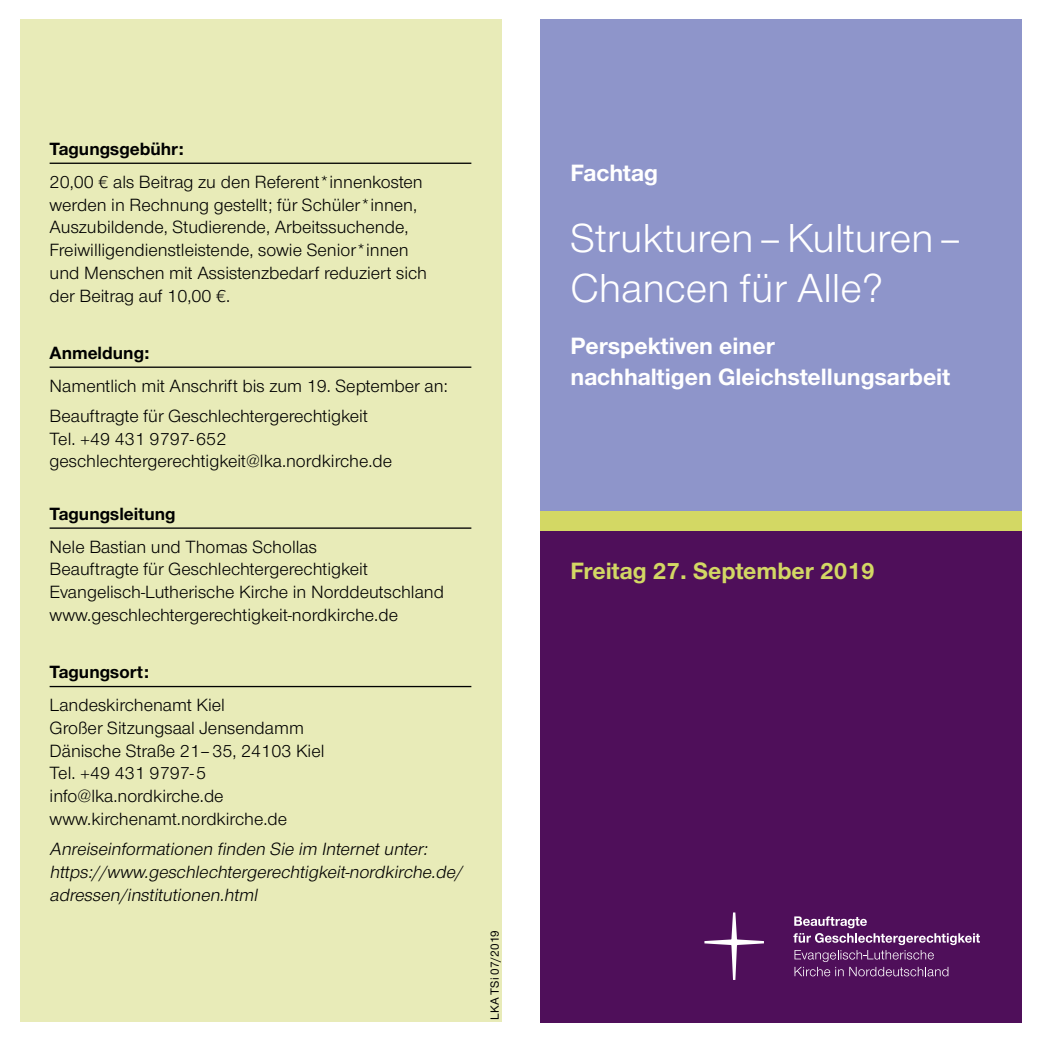
<style>
.page{position:relative;width:1042px;height:1042px;background:#fff}
.page>*{position:absolute;margin:0;border:0;box-sizing:border-box;transform-origin:0 0}
.t1{font:42px/50.8px "Nordelbica";color:#fff}
.t2{font:700 24.5px/31.5px "Nordelbica";color:#fff}
.t3{font:700 24.5px "Nordelbica";color:#d3d864}
.t4{font:18.38px/22.8px "Nordelbica";color:#000}
.t5{font:italic 18.38px/22.8px "Nordelbica";color:#000}
.t6{font:700 18.38px "Nordelbica";color:#000}
.t7{font:500 12.25px "Nordelbica";color:#000}
</style>
<div class="page">
<div style="left:20px;top:20px;width:481px;height:1002px;background:#e8ebb8"></div>
<div style="left:540px;top:531px;width:482px;height:491px;background:#4f0f5a"></div>
<div style="left:541px;top:511px;width:481px;height:20px;background:#d3d864"></div>
<div style="left:541px;top:20px;width:481px;height:491px;background:#8e95ca"></div>
<hr style="left:50px;top:163px;width:421px;height:1px;background:#000">
<hr style="left:50px;top:366px;width:421px;height:2px;background:#000">
<hr style="left:50px;top:527px;width:421px;height:2px;background:#000">
<hr style="left:50px;top:686px;width:421px;height:1px;background:#000">
<svg style="left:704px;top:912px;width:60px;height:68px"></svg>
<svg style="left:793px;top:916px;width:187px;height:60px"></svg>
<p class="t6" style="left:50px;top:138px;width:136px">Tagungsgebühr:</p>
<p class="t4" style="left:50px;top:170px;width:379px">20,00 € als Beitrag zu den Referent*innenkosten werden in Rechnung gestellt; für Schüler*innen, Auszubildende, Studierende, Arbeitssuchende, Freiwilligendienstleistende, sowie Senior*innen und Menschen mit Assistenzbedarf reduziert sich der Beitrag auf 10,00 €.</p>
<p class="t6" style="left:50px;top:342px;width:101px">Anmeldung:</p>
<p class="t4" style="left:50px;top:371px;width:400px;line-height:30.3px">Namentlich mit Anschrift bis zum 19. September an:<br>Beauftragte für Geschlechtergerechtigkeit</p>
<p class="t4" style="left:50px;top:427px;width:344px">Tel. +49 431 9797-652 geschlechtergerechtigkeit@lka.nordkirche.de</p>
<p class="t6" style="left:50px;top:503px;width:128px">Tagungsleitung</p>
<p class="t4" style="left:50px;top:535px;width:396px">Nele Bastian und Thomas Schollas<br>Beauftragte für Geschlechtergerechtigkeit Evangelisch-Lutherische Kirche in Norddeutschland www.geschlechtergerechtigkeit-nordkirche.de</p>
<p class="t6" style="left:50px;top:661px;width:101px">Tagungsort:</p>
<p class="t4" style="left:50px;top:694px;width:276px">Landeskirchenamt Kiel<br>Großer Sitzungsaal Jensendamm<br>Dänische Straße 21–35, 24103 Kiel<br>Tel. +49 431 9797-5 info@lka.nordkirche.de www.kirchenamt.nordkirche.de</p>
<p class="t5" style="left:50px;top:838px;width:414px">Anreiseinformationen finden Sie im Internetunter: https://www.geschlechtergerechtigkeit-nordkirche.de/ adressen/institutionen.html</p>
<p class="t7" style="left:487px;top:1019px;width:91px;rotate:-90deg">LKA TSi 07/2019</p>
<h2 class="t2" style="left:570px;top:157px;width:89px">Fachtag</h2>
<h1 class="t1" style="left:570px;top:213px;width:393px">Strukturen–Kulturen–<br>Chancen für Alle?</h1>
<h2 class="t2" style="left:570px;top:330px;width:381px">Perspektiven einer<br>nachhaltigen Gleichstellungsarbeit</h2>
<h2 class="t3" style="left:570px;top:556px;width:306px">Freitag 27. September 2019</h2>
</div>
